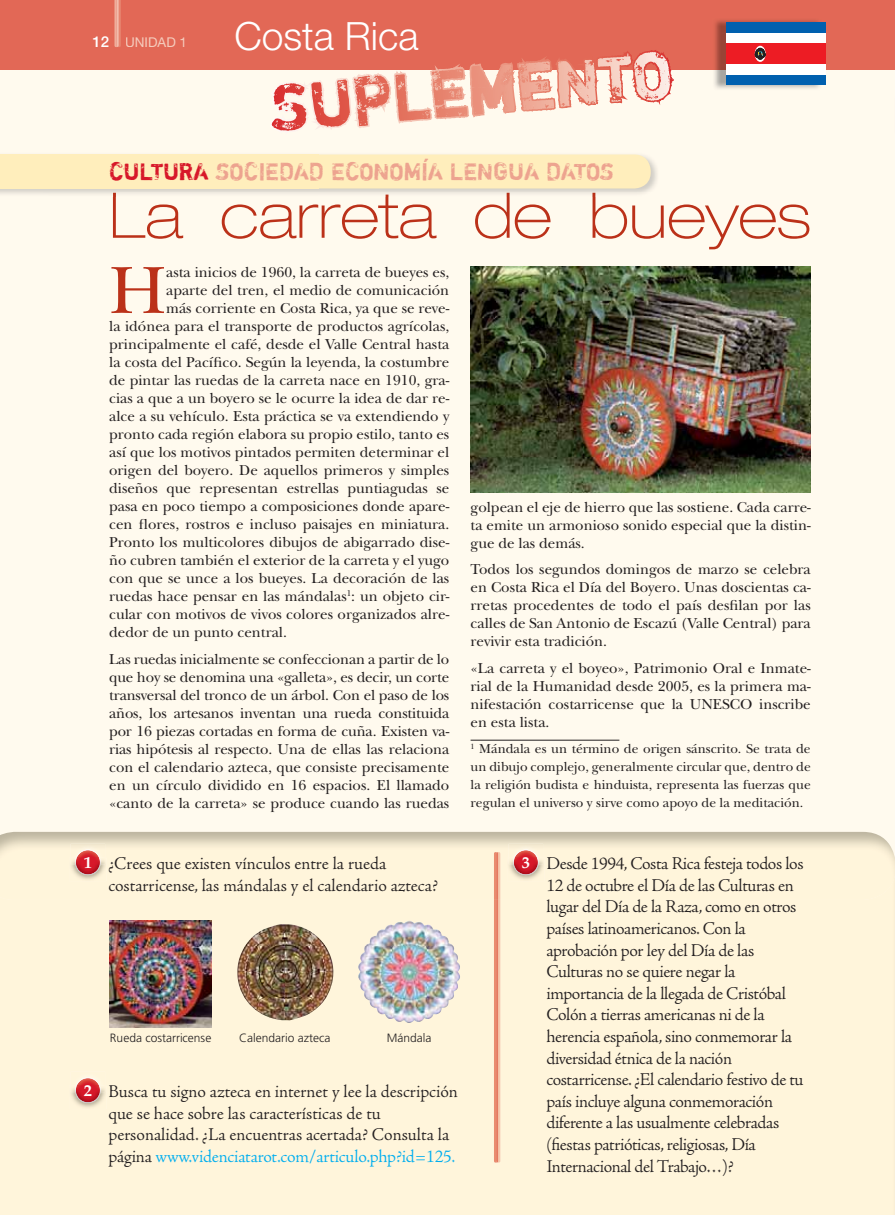
<style>
.page{position:relative;width:895px;height:1215px;background:#fff}
.page>*{position:absolute;margin:0;border:0;box-sizing:border-box;transform-origin:0 0}
.t1{font:69.6px "New Baskerville Std";color:#bb3119}
.t2{font:100 expanded 63px "Helvetica Neue LT Std";color:#bb3119}
.t3{font:300 39px "Helvetica Neue LT Std";color:#fff}
.t4{font:24px "Shortcut";color:#eda38f}
.t5{font:300 18px/21.6px "Adobe Jenson Pro";letter-spacing:-.02em;color:#231f20}
.t6{font:300 18px/21.6px "Adobe Jenson Pro";color:#231f20}
.t7{font:15px/18px "New Baskerville Std";color:#231f20;text-align:justify}
.t8{font:13.5px/18px "New Baskerville Std";color:#231f20;text-align:justify}
.t9{font:13.5px "Helvetica Neue LT Std";color:#f5ccbd}
.t10{font:300 12px "Frutiger LT Std";color:#231f20}
.s1{font-weight:500;font-size:15px;color:#fff}
.s2{color:#d71829}
.s3{font-family:"Palatino LT Std";font-weight:700;font-size:16.5px;color:#fff}
.s4{color:#00aeef}
</style>
<div class="page">
<div style="left:0;top:0;width:895px;height:1215px;background:linear-gradient(to right,#fff9e9,#fef7e6)"></div>
<img style="left:0;top:832px;width:895px;height:68px">
<div style="left:0;top:0;width:895px;height:69px;background:#e26856"></div>
<svg style="left:114px;top:0;width:7px;height:47px"></svg>
<img style="left:713px;top:20px;width:109px;height:69px">
<div style="left:726px;top:74px;width:100px;height:11px;background:#0060af"></div>
<div style="left:726px;top:23px;width:100px;height:10px;background:#0060af"></div>
<div style="left:726px;top:64px;width:100px;height:10px;background:#fff"></div>
<div style="left:726px;top:33px;width:100px;height:10px;background:#fff"></div>
<div style="left:726px;top:43px;width:100px;height:21px;background:#ed1c24"></div>
<svg style="left:755px;top:46px;width:11px;height:16px"></svg>
<svg style="left:755px;top:48px;width:10px;height:12px"></svg>
<svg style="left:253px;top:50px;width:425px;height:81px"></svg>
<hr style="left:471px;top:740px;width:148px;height:1px;background:#231f20">
<img style="left:471px;top:267px;width:340px;height:226px">
<img style="left:71px;top:843px;width:34px;height:14px">
<img style="left:75px;top:849px;width:26px;height:8px">
<img style="left:69px;top:857px;width:38px;height:24px">
<img style="left:75px;top:857px;width:26px;height:18px">
<img style="left:71px;top:1071px;width:34px;height:14px">
<img style="left:75px;top:1077px;width:26px;height:8px">
<img style="left:69px;top:1085px;width:38px;height:24px">
<img style="left:75px;top:1085px;width:26px;height:18px">
<img style="left:509px;top:843px;width:34px;height:14px">
<img style="left:513px;top:849px;width:26px;height:8px">
<img style="left:507px;top:857px;width:38px;height:24px">
<img style="left:513px;top:857px;width:25px;height:18px">
<img style="left:109px;top:920px;width:103px;height:107px">
<img style="left:236px;top:924px;width:100px;height:97px">
<img style="left:358px;top:920px;width:102px;height:103px">
<img style="left:494px;top:852px;width:6px;height:310px">
<img style="left:496px;top:852px;width:2px;height:310px">
<img style="left:597px;top:193px;width:50px;height:3px">
<img style="left:113px;top:193px;width:484px;height:3px">
<div style="left:0;top:154px;width:318px;height:34px;background:#ffeebc"></div>
<div style="left:29px;top:154px;width:622px;height:34px;background:#ffeebc;border-radius:16px"></div>
<p class="t9" style="left:92px;top:37px;width:96px"><span class="s1">12</span> UNIDAD 1</p>
<h3 class="t3" style="left:234px;top:22px;width:186px">Costa Rica</h3>
<h3 class="t4" style="left:109px;top:163px;width:506px"><span class="s2">CULTURA</span> SOCIEDAD ECONOMÍA LENGUA DATOS</h3>
<h2 class="t2" style="left:109px;top:179px;width:703px">La carreta de bueyes</h2>
<h1 class="t1" style="left:109px;top:263px;width:59px">H</h1>
<p class="t7" style="left:166px;top:264px;width:285px">asta inicios de 1960, la carreta de bueyes es,</p>
<p class="t7" style="left:166px;top:282px;width:285px">aparte del tren, el medio de comunicación</p>
<p class="t7" style="left:166px;top:300px;width:285px">más corriente en Costa Rica, ya que se reve-</p>
<p class="t7" style="left:109px;top:318px;width:342px">la idónea para el transporte de productos agrícolas,</p>
<p class="t7" style="left:109px;top:336px;width:342px">principalmente el café, desde el Valle Central hasta</p>
<p class="t7" style="left:109px;top:354px;width:342px">la costa del Pacífico. Según la leyenda, la costumbre</p>
<p class="t7" style="left:109px;top:372px;width:342px">de pintar las ruedas de la carreta nace en 1910, gra-</p>
<p class="t7" style="left:109px;top:390px;width:342px">cias a que a un boyero se le ocurre la idea de dar re-</p>
<p class="t7" style="left:109px;top:408px;width:342px">alce a su vehículo. Esta práctica se va extendiendo y</p>
<p class="t7" style="left:109px;top:426px;width:342px">pronto cada región elabora su propio estilo, tanto es</p>
<p class="t7" style="left:109px;top:444px;width:342px">así que los motivos pintados permiten determinar el</p>
<p class="t7" style="left:109px;top:462px;width:342px">origen del boyero. De aquellos primeros y simples</p>
<p class="t7" style="left:109px;top:480px;width:342px">diseños que representan estrellas puntiagudas se</p>
<p class="t7" style="left:109px;top:498px;width:342px">pasa en poco tiempo a composiciones donde apare-</p>
<p class="t7" style="left:109px;top:516px;width:342px">cen flores, rostros e incluso paisajes en miniatura.</p>
<p class="t7" style="left:109px;top:534px;width:342px">Pronto los multicolores dibujos de abigarrado dise-</p>
<p class="t7" style="left:109px;top:552px;width:342px">ño cubren también el exterior de la carreta y el yugo</p>
<p class="t7" style="left:109px;top:570px;width:342px">con que se unce a los bueyes. La decoración de las</p>
<p class="t7" style="left:109px;top:588px;width:342px">ruedas hace pensar en las mándalas<sup>1</sup>: un objeto cir-</p>
<p class="t7" style="left:109px;top:606px;width:342px">cular con motivos de vivos colores organizados alre-</p>
<p class="t7" style="left:109px;top:624px;width:179px">dedor de un punto central.</p>
<p class="t7" style="left:109px;top:651px;width:342px">Las ruedas inicialmente se confeccionan a partir de lo que hoy se denomina una «galleta», es decir, un corte transversal del tronco de un árbol. Con el paso de los años, los artesanos inventan una rueda constituida por 16 piezas cortadas en forma de cuña. Existen va&shy;rias hipótesis al respecto. Una de ellas las relaciona con el calendario azteca, que consiste precisamente en un círculo dividido en 16 espacios. El llamado «canto de la carreta» se produce cuando las ruedas</p>
<p class="t7" style="left:471px;top:499px;width:342px">golpean el eje de hierro que las sostiene. Cada carre&shy;ta emite un armonioso sonido especial que la distin&shy;gue de las demás.</p>
<p class="t7" style="left:471px;top:562px;width:342px">Todos los segundos domingos de marzo se celebra en Costa Rica el Día del Boyero. Unas doscientas ca&shy;rretas procedentes de todo el país desfilan por las calles de San Antonio de Escazú (Valle Central) para revivir esta tradición.</p>
<p class="t7" style="left:471px;top:660px;width:342px">«La carreta y el boyeo», Patrimonio Oral e Inmate&shy;rial de la Humanidad desde 2005, es la primera ma&shy;nifestación costarricense que la UNESCO inscribe en esta lista.</p>
<p class="t8" style="left:471px;top:741px;width:342px"><sup>1</sup> Mándala es un término de origen sánscrito. Se trata de un dibujo complejo, generalmente circular que, dentro de la religión budista e hinduista, representa las fuerzas que regulan el universo y sirve como apoyo de la meditación.</p>
<p class="t6" style="left:108px;top:854px;width:331px;text-indent:-25px"><span class="s3">1</span> ¿Crees que existen vínculos entre la rueda costarricense, las mándalas y el calendario azteca?</p>
<p class="t10" style="left:110px;top:1032px;width:103px">Rueda costarricense</p>
<p class="t10" style="left:239px;top:1032px;width:93px">Calendario azteca</p>
<p class="t10" style="left:387px;top:1032px;width:46px">Mándala</p>
<p class="t6" style="left:108px;top:1082px;width:351px;text-indent:-25px"><span class="s3">2</span> Busca tu signo azteca en internet y lee la descripción que se hace sobre las características de tu personalidad. ¿La encuentras acertada? Consulta la página <span class="s4">www.videnciatarot.com/articulo.php?id=125.</span></p>
<p class="t5" style="left:546px;top:854px;width:259px;text-indent:-25px"><span class="s3">3</span> Desde 1994, Costa Rica festeja todos los 12 de octubre el Día de las Culturas en lugar del Día de la Raza, como en otros países latinoamericanos. Con la aprobación por ley del Día de las Culturas no se quiere negar la importancia de la llegada de Cristóbal Colón a tierras americanas ni de la herencia española, sino conmemorar la diversidad étnica de la nación costarricense. ¿El calendario festivo de tu país incluye alguna conmemoración diferente a las usualmente celebradas (fiestas patrióticas, religiosas, Día Internacional del Trabajo…)?</p>
</div>
